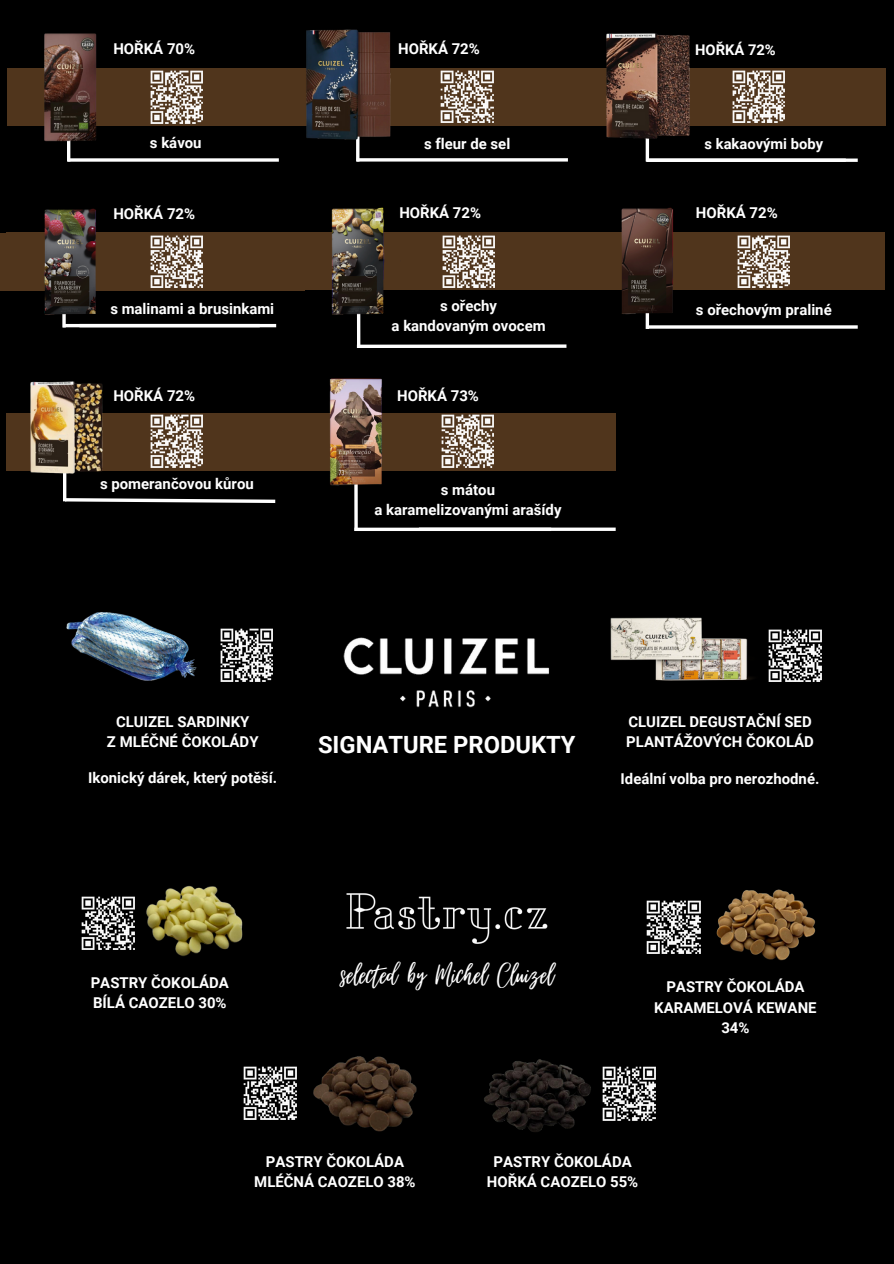
<style>
.page{position:relative;width:894px;height:1264px;background:#fff}
.page>*{position:absolute;margin:0;border:0;box-sizing:border-box;transform-origin:0 0}
.t1{font:40.2px "Virtual";color:#fff}
.t2{font:700 23.7px "Roboto";color:#fff}
.t3{font:700 14.85px/20.2px "Roboto";color:#fff;text-align:center}
.t4{font:700 14.7px "Roboto";color:#fff}
</style>
<div class="page">
<div style="left:0;top:0;width:893px;height:1263px;background:#000"></div>
<div style="left:6px;top:232px;width:878px;height:58px;background:#50351c"></div>
<div style="left:0;top:233px;width:304px;height:58px;background:#50351c"></div>
<div style="left:6px;top:413px;width:609px;height:58px;background:#50351c"></div>
<hr style="left:354px;top:465px;width:3px;height:66px;background:#fff">
<hr style="left:357px;top:280px;width:3px;height:66px;background:#fff">
<img style="left:304px;top:207px;width:81px;height:130px">
<svg style="left:717px;top:325px;width:140px;height:4px"></svg>
<img style="left:329px;top:378px;width:53px;height:131px">
<img style="left:30px;top:381px;width:73px;height:115px">
<img style="left:621px;top:207px;width:96px;height:122px">
<hr style="left:79px;top:324px;width:197px;height:3px;background:#fff">
<svg style="left:551px;top:527px;width:64px;height:4px"></svg>
<svg style="left:354px;top:527px;width:197px;height:4px"></svg>
<svg style="left:357px;top:344px;width:209px;height:4px"></svg>
<img style="left:346px;top:893px;width:202px;height:51px">
<img style="left:146px;top:885px;width:97px;height:71px">
<img style="left:313px;top:1056px;width:104px;height:76px">
<img style="left:484px;top:1059px;width:107px;height:73px">
<img style="left:610px;top:617px;width:142px;height:64px">
<img style="left:768px;top:629px;width:54px;height:53px">
<img style="left:66px;top:612px;width:131px;height:69px">
<img style="left:220px;top:628px;width:53px;height:54px">
<img style="left:441px;top:414px;width:53px;height:54px">
<img style="left:737px;top:235px;width:53px;height:53px">
<img style="left:150px;top:235px;width:53px;height:53px">
<img style="left:150px;top:414px;width:53px;height:54px">
<img style="left:442px;top:235px;width:53px;height:53px">
<img style="left:81px;top:896px;width:54px;height:54px">
<img style="left:243px;top:1066px;width:54px;height:54px">
<img style="left:602px;top:1066px;width:54px;height:55px">
<hr style="left:356px;top:120px;width:3px;height:41px;background:#fff">
<hr style="left:356px;top:158px;width:211px;height:3px;background:#fff">
<div style="left:7px;top:68px;width:878px;height:57px;background:#50351c"></div>
<svg style="left:645px;top:142px;width:4px;height:19px"></svg>
<img style="left:732px;top:70px;width:53px;height:53px">
<img style="left:44px;top:208px;width:96px;height:120px">
<hr style="left:67px;top:127px;width:3px;height:34px;background:#fff">
<svg style="left:68px;top:158px;width:211px;height:4px"></svg>
<img style="left:440px;top:70px;width:54px;height:53px">
<img style="left:35px;top:33px;width:71px;height:113px">
<img style="left:150px;top:70px;width:53px;height:54px">
<img style="left:602px;top:33px;width:88px;height:109px">
<svg style="left:646px;top:158px;width:211px;height:4px"></svg>
<svg style="left:63px;top:496px;width:213px;height:7px"></svg>
<img style="left:343px;top:637px;width:207px;height:71px">
<img style="left:302px;top:29px;width:89px;height:121px">
<img style="left:716px;top:889px;width:100px;height:72px">
<img style="left:646px;top:900px;width:55px;height:54px">
<p class="t3" style="left:113px;top:39px;width:83px">HOŘKÁ 70%</p>
<p class="t3" style="left:398px;top:39px;width:83px">HOŘKÁ 72%</p>
<p class="t3" style="left:150px;top:133px;width:53px">s kávou</p>
<p class="t3" style="left:424px;top:133px;width:88px">s fleur de sel</p>
<h3 class="t4" style="left:695px;top:42px;width:82px">HOŘKÁ 72%</h3>
<h3 class="t4" style="left:704px;top:135px;width:120px">s kakaovými boby</h3>
<p class="t3" style="left:113px;top:203px;width:83px">HOŘKÁ 72%</p>
<p class="t3" style="left:399px;top:203px;width:83px">HOŘKÁ 72%</p>
<p class="t3" style="left:695px;top:203px;width:83px">HOŘKÁ 72%</p>
<p class="t3" style="left:110px;top:299px;width:165px">s malinami a brusinkami</p>
<p class="t3" style="left:440px;top:295px;width:58px">s ořechy</p>
<h2 class="t3" style="left:391px;top:316px;width:155px">a kandovaným ovocem</h2>
<p class="t3" style="left:695px;top:300px;width:137px">s ořechovým praliné</p>
<p class="t3" style="left:113px;top:386px;width:83px">HOŘKÁ 72%</p>
<p class="t3" style="left:397px;top:386px;width:83px">HOŘKÁ 73%</p>
<h3 class="t3" style="left:100px;top:474px;width:155px">s pomerančovou kůrou</h3>
<p class="t3" style="left:441px;top:479px;width:56px">s mátou</p>
<h3 class="t3" style="left:374px;top:499px;width:188px">a karamelizovanými arašídy</h3>
<p class="t3" style="left:626px;top:711px;width:189px;text-align:left">CLUIZEL DEGUSTAČNÍ SED<br>PLANTÁŽOVÝCH ČOKOLÁD</p>
<p class="t3" style="left:107px;top:711px;width:153px">CLUIZEL SARDINKY<br>Z MLÉČNÉ ČOKOLÁDY</p>
<p class="t3" style="left:88px;top:767px;width:190px">Ikonický dárek, který potěší.</p>
<p class="t3" style="left:620px;top:768px;width:200px">Ideální volba pro nerozhodné.</p>
<p class="t2" style="left:318px;top:731px;width:259px">SIGNATURE PRODUKTY</p>
<p class="t3" style="left:91px;top:972px;width:140px;text-align:left">PASTRY ČOKOLÁDA<br>BÍLÁ CAOZELO 30%</p>
<p class="t1" style="left:340px;top:952px;width:214px">selected by Michel Cluizel</p>
<h3 class="t3" style="left:654px;top:977px;width:164px">PASTRY ČOKOLÁDA<br>KARAMELOVÁ KEWANE<br>34%</h3>
<p class="t3" style="left:254px;top:1151px;width:163px">PASTRY ČOKOLÁDA<br>MLÉČNÁ CAOZELO 38%</p>
<h1 class="t3" style="left:487px;top:1151px;width:153px">PASTRY ČOKOLÁDA<br>HOŘKÁ CAOZELO 55%</h1>
</div>
